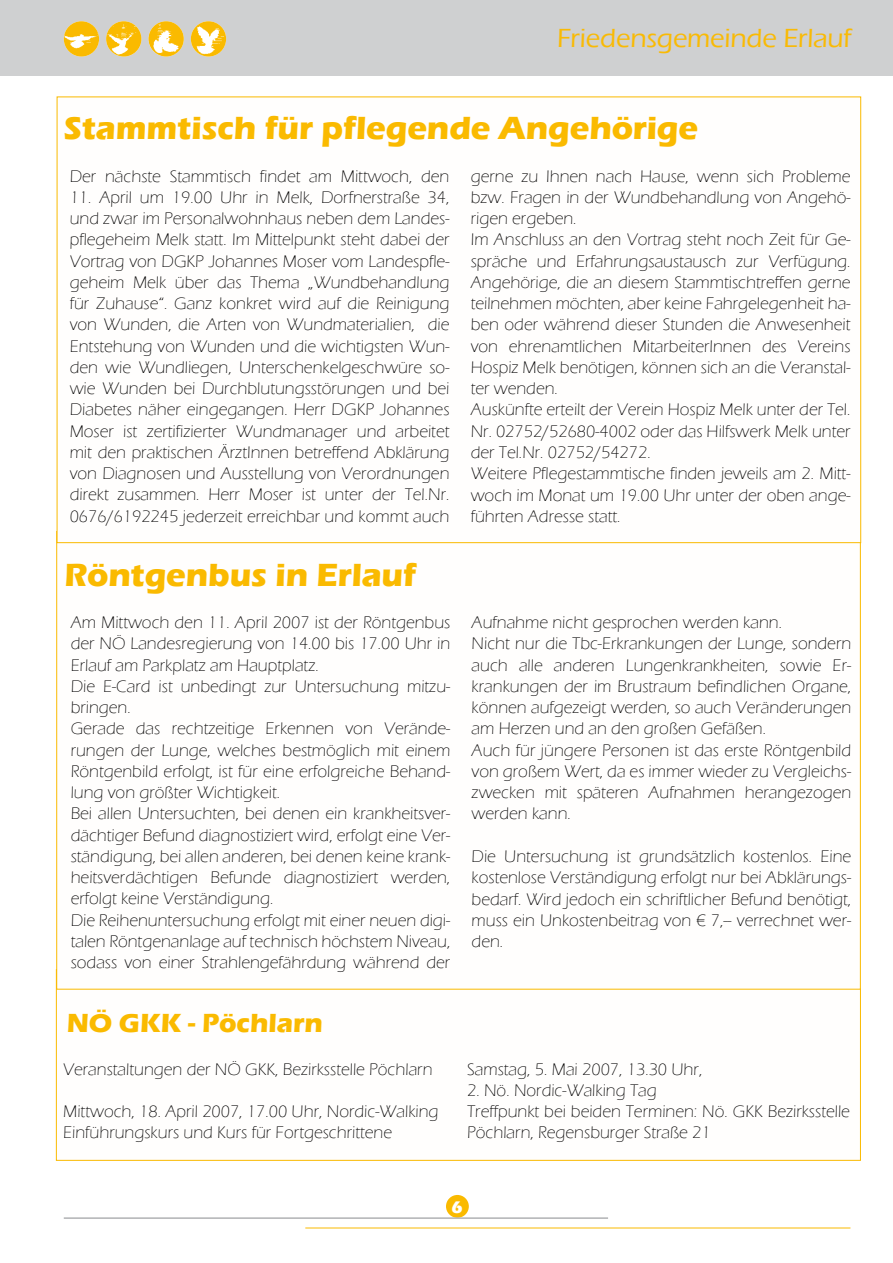
<style>
.page{position:relative;width:893px;height:1263px;background:#fff}
.page>*{position:absolute;margin:0;border:0;box-sizing:border-box;transform-origin:0 0}
.t1{font:700 33px "Eras ITC";letter-spacing:-.005em;color:#faba00}
.t2{font:500 27px "Eras ITC";letter-spacing:-.005em;color:#f9ba05}
.t3{font:700 27px "Eras ITC";color:#faba00}
.t4{font:300 17.25px/21.3px "Eras ITC";color:#000}
.t5{font:700 17.25px "Eras ITC";color:#fff}
</style>
<div class="page">
<div style="left:0;top:0;width:893px;height:75px;background:#cfd0d1"></div>
<img style="left:64px;top:21px;width:35px;height:36px;border-radius:50%">
<img style="left:106px;top:21px;width:35px;height:36px;border-radius:50%">
<img style="left:148px;top:21px;width:36px;height:36px;border-radius:50%">
<img style="left:191px;top:21px;width:35px;height:36px;border-radius:50%">
<div style="left:446px;top:1195px;width:23px;height:23px;background:#faba00;border-radius:50%"></div>
<hr style="left:305px;top:1227px;width:545px;height:1px;background:#faba00">
<hr style="left:64px;top:1217px;width:544px;height:2px;background:#b1b2b4">
<h2 class="t2" style="left:557px;top:23px;width:296px">Friedensgemeinde Erlauf</h2>
<h1 class="t1" style="left:64px;top:109px;width:636px">Stammtisch für pflegende Angehörige</h1>
<p class="t4" style="left:70px;top:165px;width:381px">Der nächste Stammtisch findet am Mittwoch, den</p>
<p class="t4" style="left:70px;top:187px;width:381px;text-align:justify">11. April um 19.00 Uhr in Melk, Dorfnerstraße 34, und zwar im Personalwohnhaus neben dem Landes&shy;pflegeheim Melk statt. Im Mittelpunkt steht dabei der Vortrag von DGKP Johannes Moser vom Landespfle&shy;geheim Melk über das Thema „Wundbehandlung für Zuhause“. Ganz konkret wird auf die Reinigung von Wunden, die Arten von Wundmaterialien, die Entstehung von Wunden und die wichtigsten Wun&shy;den wie Wundliegen, Unterschenkelgeschwüre so&shy;wie Wunden bei Durchblutungsstörungen und bei Diabetes näher eingegangen. Herr DGKP Johannes Moser ist zertifizierter Wundmanager und arbeitet mit den praktischen ÄrztInnen betreffend Abklärung von Diagnosen und Ausstellung von Verordnungen direkt zusammen. Herr Moser ist unter der Tel.Nr.<br>0676/6192245 jederzeit erreichbar und kommt auch</p>
<p class="t4" style="left:471px;top:165px;width:381px">gerne zu Ihnen nach Hause, wenn sich Probleme bzw. Fragen in der Wundbehandlung von Angehö&shy;rigen ergeben.<br>Im Anschluss an den Vortrag steht noch Zeit für Ge&shy;spräche und Erfahrungsaustausch zur Verfügung.<br>Angehörige, die an diesem Stammtischtreffen gerne teilnehmen möchten, aber keine Fahrgelegenheit ha&shy;ben oder während dieser Stunden die Anwesenheit von ehrenamtlichen MitarbeiterInnen des Vereins Hospiz Melk benötigen, können sich an die Veranstal&shy;ter wenden.<br>Auskünfte erteilt der Verein Hospiz Melk unter der Tel.<br>Nr. 02752/52680-4002 oder das Hilfswerk Melk unter der Tel.Nr. 02752/54272.<br>Weitere Pflegestammtische finden jeweils am 2. Mitt&shy;woch im Monat um 19.00 Uhr unter der oben ange&shy;führten Adresse statt.</p>
<h1 class="t1" style="left:65px;top:556px;width:353px">Röntgenbus in Erlauf</h1>
<p class="t4" style="left:71px;top:612px;width:381px">Am Mittwoch den 11. April 2007 ist der Röntgenbus der NÖ Landesregierung von 14.00 bis 17.00 Uhr in Erlauf am Parkplatz am Hauptplatz.<br>Die E-Card ist unbedingt zur Untersuchung mitzu&shy;bringen.<br>Gerade das rechtzeitige Erkennen von Verände&shy;rungen der Lunge, welches bestmöglich mit einem Röntgenbild erfolgt, ist für eine erfolgreiche Behand&shy;lung von größter Wichtigkeit.<br>Bei allen Untersuchten, bei denen ein krankheitsver&shy;dächtiger Befund diagnostiziert wird, erfolgt eine Ver&shy;ständigung, bei allen anderen, bei denen keine krank&shy;heitsverdächtigen Befunde diagnostiziert werden, erfolgt keine Verständigung.<br>Die Reihenuntersuchung erfolgt mit einer neuen digi&shy;talen Röntgenanlage auf technisch höchstem Niveau, sodass von einer Strahlengefährdung während der</p>
<p class="t4" style="left:472px;top:612px;width:381px">Aufnahme nicht gesprochen werden kann.<br>Nicht nur die Tbc-Erkrankungen der Lunge, sondern auch alle anderen Lungenkrankheiten, sowie Er&shy;krankungen der im Brustraum befindlichen Organe, können aufgezeigt werden, so auch Veränderungen am Herzen und an den großen Gefäßen.<br>Auch für jüngere Personen ist das erste Röntgenbild von großem Wert, da es immer wieder zu Vergleichs&shy;zwecken mit späteren Aufnahmen herangezogen werden kann.</p>
<p class="t4" style="left:472px;top:846px;width:381px;text-align:justify">Die Untersuchung ist grundsätzlich kostenlos. Eine kostenlose Verständigung erfolgt nur bei Abklärungs&shy;bedarf. Wird jedoch ein schriftlicher Befund benötigt, muss ein Unkostenbeitrag von € 7,-- verrechnet wer&shy;den.</p>
<h2 class="t3" style="left:67px;top:1007px;width:257px">NÖ GKK - Pöchlarn</h2>
<p class="t4" style="left:63px;top:1058px;width:371px">Veranstaltungen der NÖ GKK, Bezirksstelle Pöchlarn</p>
<p class="t4" style="left:63px;top:1101px;width:377px">Mittwoch, 18. April 2007, 17.00 Uhr, Nordic-Walking<br>Einführungskurs und Kurs für Fortgeschrittene</p>
<p class="t4" style="left:467px;top:1058px;width:237px">Samstag, 5. Mai 2007, 13.30 Uhr,</p>
<p class="t4" style="left:467px;top:1080px;width:384px">2. Nö. Nordic-Walking Tag<br>Treffpunkt bei beiden Terminen: Nö. GKK Bezirksstelle<br>Pöchlarn, Regensburger Straße 21</p>
<p class="t5" style="left:451px;top:1198px;width:13px">6</p>
</div>
